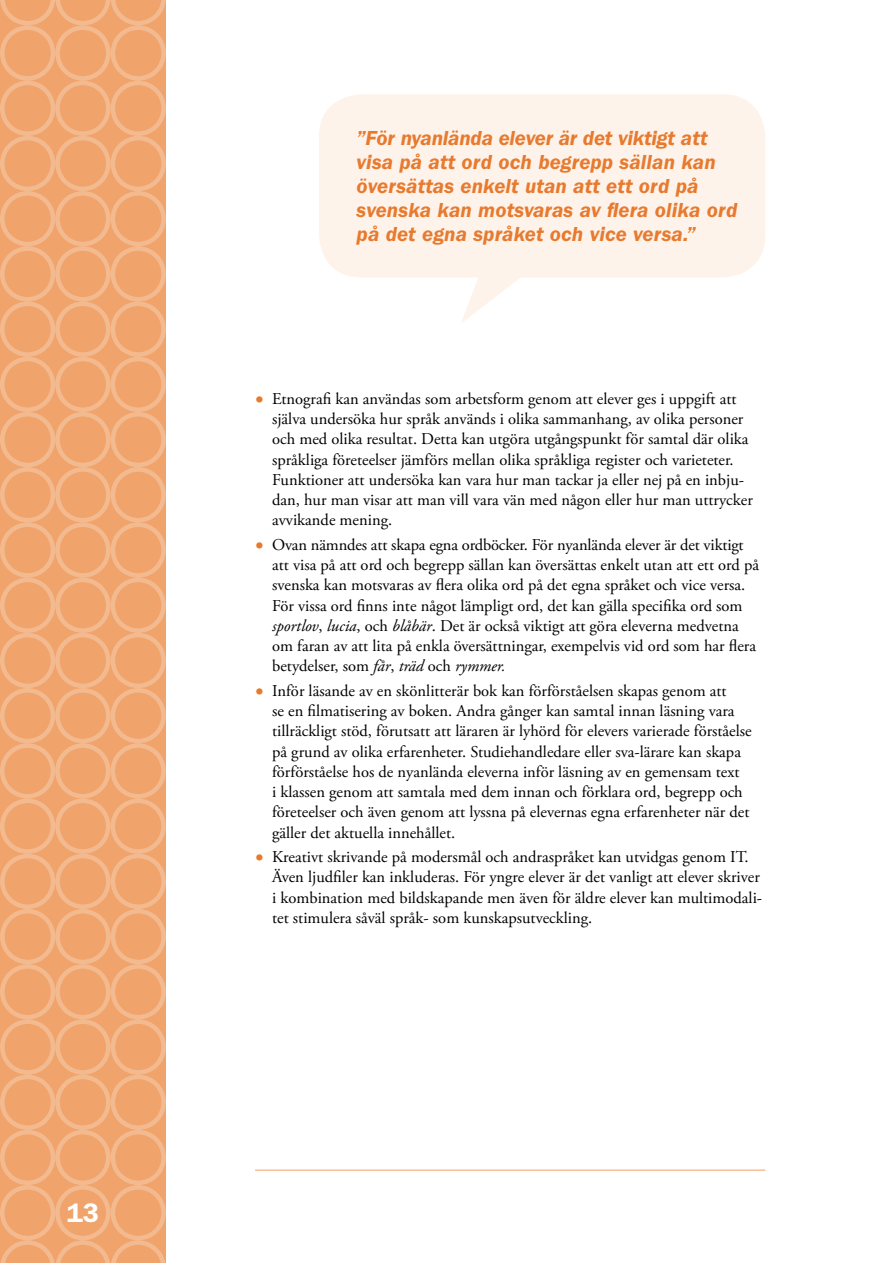
<style>
.page{position:relative;width:893px;height:1263px;background:#fff}
.page>*{position:absolute;margin:0;border:0;box-sizing:border-box;transform-origin:0 0}
.t1{font:600 27px "Franklin Gothic LT";color:#fff}
.Text_i_bubbla{font:italic 600 21px/24px "Franklin Gothic LT";letter-spacing:.005em;color:#e77a2f}
.t2{font:16.5px/20.2px "Adobe Garamond Pro";color:#000}
.s1{font-size:22.5px;color:#e77a2f}
.s2{font-style:italic}
</style>
<div class="page">
<hr style="left:255px;top:1169px;width:510px;height:2px;background:#f5bf96">
<div style="left:0;top:0;width:166px;height:1263px;background:#f0a46c"></div>
<div style="left:0;top:412px;width:55px;height:55px;border:4px solid #fff;border-radius:50%"></div>
<div style="left:0;top:854px;width:55px;height:55px;border:4px solid #fff;border-radius:50%"></div>
<div style="left:0;top:633px;width:55px;height:55px;border:4px solid #fff;border-radius:50%"></div>
<div style="left:0;top:1075px;width:55px;height:55px;border:4px solid #fff;border-radius:50%"></div>
<div style="left:0;top:191px;width:55px;height:55px;border:4px solid #fff;border-radius:50%"></div>
<div style="left:0;top:522px;width:55px;height:56px;border:4px solid #fff;border-radius:50%"></div>
<div style="left:0;top:964px;width:55px;height:55px;border:4px solid #fff;border-radius:50%"></div>
<div style="left:0;top:81px;width:55px;height:55px;border:4px solid #fff;border-radius:50%"></div>
<div style="left:0;top:743px;width:55px;height:55px;border:4px solid #fff;border-radius:50%"></div>
<div style="left:0;top:1185px;width:55px;height:55px;border:4px solid #fff;border-radius:50%"></div>
<div style="left:0;top:302px;width:55px;height:55px;border:4px solid #fff;border-radius:50%"></div>
<div style="left:0;top:467px;width:55px;height:55px;border:4px solid #fff;border-radius:50%"></div>
<div style="left:0;top:909px;width:55px;height:55px;border:4px solid #fff;border-radius:50%"></div>
<div style="left:0;top:25px;width:55px;height:56px;border:4px solid #fff;border-radius:50%"></div>
<div style="left:0;top:688px;width:55px;height:55px;border:4px solid #fff;border-radius:50%"></div>
<div style="left:0;top:1130px;width:55px;height:55px;border:4px solid #fff;border-radius:50%"></div>
<div style="left:0;top:246px;width:55px;height:56px;border:4px solid #fff;border-radius:50%"></div>
<div style="left:0;top:578px;width:55px;height:55px;border:4px solid #fff;border-radius:50%"></div>
<div style="left:0;top:1019px;width:55px;height:56px;border:4px solid #fff;border-radius:50%"></div>
<div style="left:0;top:136px;width:55px;height:55px;border:4px solid #fff;border-radius:50%"></div>
<div style="left:0;top:798px;width:55px;height:56px;border:4px solid #fff;border-radius:50%"></div>
<div style="left:0;top:357px;width:55px;height:55px;border:4px solid #fff;border-radius:50%"></div>
<div style="left:55px;top:412px;width:56px;height:55px;border:4px solid #fff;border-radius:50%"></div>
<div style="left:55px;top:854px;width:56px;height:55px;border:4px solid #fff;border-radius:50%"></div>
<div style="left:55px;top:633px;width:55px;height:55px;border:4px solid #fff;border-radius:50%"></div>
<div style="left:55px;top:1075px;width:56px;height:55px;border:4px solid #fff;border-radius:50%"></div>
<div style="left:55px;top:191px;width:56px;height:55px;border:4px solid #fff;border-radius:50%"></div>
<div style="left:55px;top:522px;width:55px;height:56px;border:4px solid #fff;border-radius:50%"></div>
<div style="left:55px;top:964px;width:56px;height:55px;border:4px solid #fff;border-radius:50%"></div>
<div style="left:55px;top:81px;width:56px;height:55px;border:4px solid #fff;border-radius:50%"></div>
<div style="left:55px;top:743px;width:55px;height:55px;border:4px solid #fff;border-radius:50%"></div>
<div style="left:55px;top:1185px;width:56px;height:55px;border:4px solid #fff;border-radius:50%"></div>
<div style="left:55px;top:302px;width:55px;height:55px;border:4px solid #fff;border-radius:50%"></div>
<div style="left:55px;top:467px;width:56px;height:55px;border:4px solid #fff;border-radius:50%"></div>
<div style="left:55px;top:909px;width:56px;height:55px;border:4px solid #fff;border-radius:50%"></div>
<div style="left:55px;top:25px;width:56px;height:56px;border:4px solid #fff;border-radius:50%"></div>
<div style="left:55px;top:688px;width:55px;height:55px;border:4px solid #fff;border-radius:50%"></div>
<div style="left:55px;top:1130px;width:56px;height:55px;border:4px solid #fff;border-radius:50%"></div>
<div style="left:55px;top:246px;width:56px;height:56px;border:4px solid #fff;border-radius:50%"></div>
<div style="left:55px;top:578px;width:55px;height:55px;border:4px solid #fff;border-radius:50%"></div>
<div style="left:55px;top:1019px;width:56px;height:56px;border:4px solid #fff;border-radius:50%"></div>
<div style="left:55px;top:136px;width:56px;height:55px;border:4px solid #fff;border-radius:50%"></div>
<div style="left:55px;top:798px;width:55px;height:56px;border:4px solid #fff;border-radius:50%"></div>
<div style="left:55px;top:357px;width:55px;height:55px;border:4px solid #fff;border-radius:50%"></div>
<div style="left:111px;top:412px;width:55px;height:55px;border:4px solid #fff;border-radius:50%"></div>
<div style="left:111px;top:854px;width:55px;height:55px;border:4px solid #fff;border-radius:50%"></div>
<svg style="left:0;top:0;width:166px;height:25px"></svg>
<div style="left:111px;top:633px;width:55px;height:55px;border:4px solid #fff;border-radius:50%"></div>
<div style="left:111px;top:1075px;width:55px;height:55px;border:4px solid #fff;border-radius:50%"></div>
<div style="left:111px;top:191px;width:55px;height:55px;border:4px solid #fff;border-radius:50%"></div>
<div style="left:111px;top:522px;width:55px;height:56px;border:4px solid #fff;border-radius:50%"></div>
<div style="left:111px;top:964px;width:55px;height:55px;border:4px solid #fff;border-radius:50%"></div>
<div style="left:111px;top:81px;width:55px;height:55px;border:4px solid #fff;border-radius:50%"></div>
<div style="left:111px;top:743px;width:55px;height:55px;border:4px solid #fff;border-radius:50%"></div>
<div style="left:111px;top:1185px;width:55px;height:55px;border:4px solid #fff;border-radius:50%"></div>
<div style="left:111px;top:302px;width:55px;height:55px;border:4px solid #fff;border-radius:50%"></div>
<div style="left:111px;top:467px;width:55px;height:55px;border:4px solid #fff;border-radius:50%"></div>
<div style="left:111px;top:909px;width:55px;height:55px;border:4px solid #fff;border-radius:50%"></div>
<div style="left:111px;top:25px;width:55px;height:56px;border:4px solid #fff;border-radius:50%"></div>
<div style="left:111px;top:688px;width:55px;height:55px;border:4px solid #fff;border-radius:50%"></div>
<div style="left:111px;top:1130px;width:55px;height:55px;border:4px solid #fff;border-radius:50%"></div>
<div style="left:111px;top:246px;width:55px;height:56px;border:4px solid #fff;border-radius:50%"></div>
<div style="left:111px;top:578px;width:55px;height:55px;border:4px solid #fff;border-radius:50%"></div>
<div style="left:111px;top:1019px;width:55px;height:56px;border:4px solid #fff;border-radius:50%"></div>
<div style="left:111px;top:136px;width:55px;height:55px;border:4px solid #fff;border-radius:50%"></div>
<div style="left:111px;top:798px;width:55px;height:56px;border:4px solid #fff;border-radius:50%"></div>
<svg style="left:0;top:1240px;width:165px;height:23px"></svg>
<div style="left:111px;top:357px;width:55px;height:55px;border:4px solid #fff;border-radius:50%"></div>
<div style="left:319px;top:94px;width:446px;height:183px;background:#fef3ea;border-radius:43px"></div>
<svg style="left:461px;top:277px;width:68px;height:46px"></svg>
<h1 class="t1" style="left:67px;top:1196px;width:34px">13</h1>
<p class="Text_i_bubbla" style="left:357px;top:127px;width:382px">”För nyanlända elever är det viktigt att visa på att ord och begrepp sällan kan översättas enkelt utan att ett ord på svenska kan motsvaras av flera olika ord på det egna språket och vice versa.”</p>
<p class="t2" style="left:272px;top:389px;width:482px;text-indent:-17px"><span class="s1">•</span> Etnografi kan användas som arbetsform genom att elever ges i uppgift att själva undersöka hur språk används i olika sammanhang, av olika personer och med olika resultat. Detta kan utgöra utgångspunkt för samtal där olika språkliga företeelser jämförs mellan olika språkliga register och varieteter.<br>Funktioner att undersöka kan vara hur man tackar ja eller nej på en inbju&shy;dan, hur man visar att man vill vara vän med någon eller hur man uttrycker avvikande mening.</p>
<p class="t2" style="left:272px;top:535px;width:488px;text-indent:-17px"><span class="s1">•</span> Ovan nämndes att skapa egna ordböcker. För nyanlända elever är det viktigt att visa på att ord och begrepp sällan kan översättas enkelt utan att ett ord på svenska kan motsvaras av flera olika ord på det egna språket och vice versa.<br>För vissa ord finns inte något lämpligt ord, det kan gälla specifika ord som <span class="s2">sportlov</span>, <span class="s2">lucia</span>, och <span class="s2">blåbär</span>. Det är också viktigt att göra eleverna medvetna om faran av att lita på enkla översättningar, exempelvis vid ord som har flera betydelser, som <span class="s2">får</span>, <span class="s2">träd</span> och <span class="s2">rymmer.</span></p>
<p class="t2" style="left:272px;top:681px;width:481px;text-indent:-17px"><span class="s1">•</span> Inför läsande av en skönlitterär bok kan förförståelsen skapas genom att<br>se en filmatisering av boken. Andra gånger kan samtal innan läsning vara tillräckligt stöd, förutsatt att läraren är lyhörd för elevers varierade förståelse på grund av olika erfarenheter. Studiehandledare eller sva-lärare kan skapa förförståelse hos de nyanlända eleverna inför läsning av en gemensam text<br>i klassen genom att samtala med dem innan och förklara ord, begrepp och företeelser och även genom att lyssna på elevernas egna erfarenheter när det gäller det aktuella innehållet.</p>
<p class="t2" style="left:272px;top:847px;width:491px;text-indent:-17px"><span class="s1">•</span> Kreativt skrivande på modersmål och andraspråket kan utvidgas genom IT.<br>Även ljudfiler kan inkluderas. För yngre elever är det vanligt att elever skriver i kombination med bildskapande men även för äldre elever kan multimodali&shy;tet stimulera såväl språk- som kunskapsutveckling.</p>
</div>
